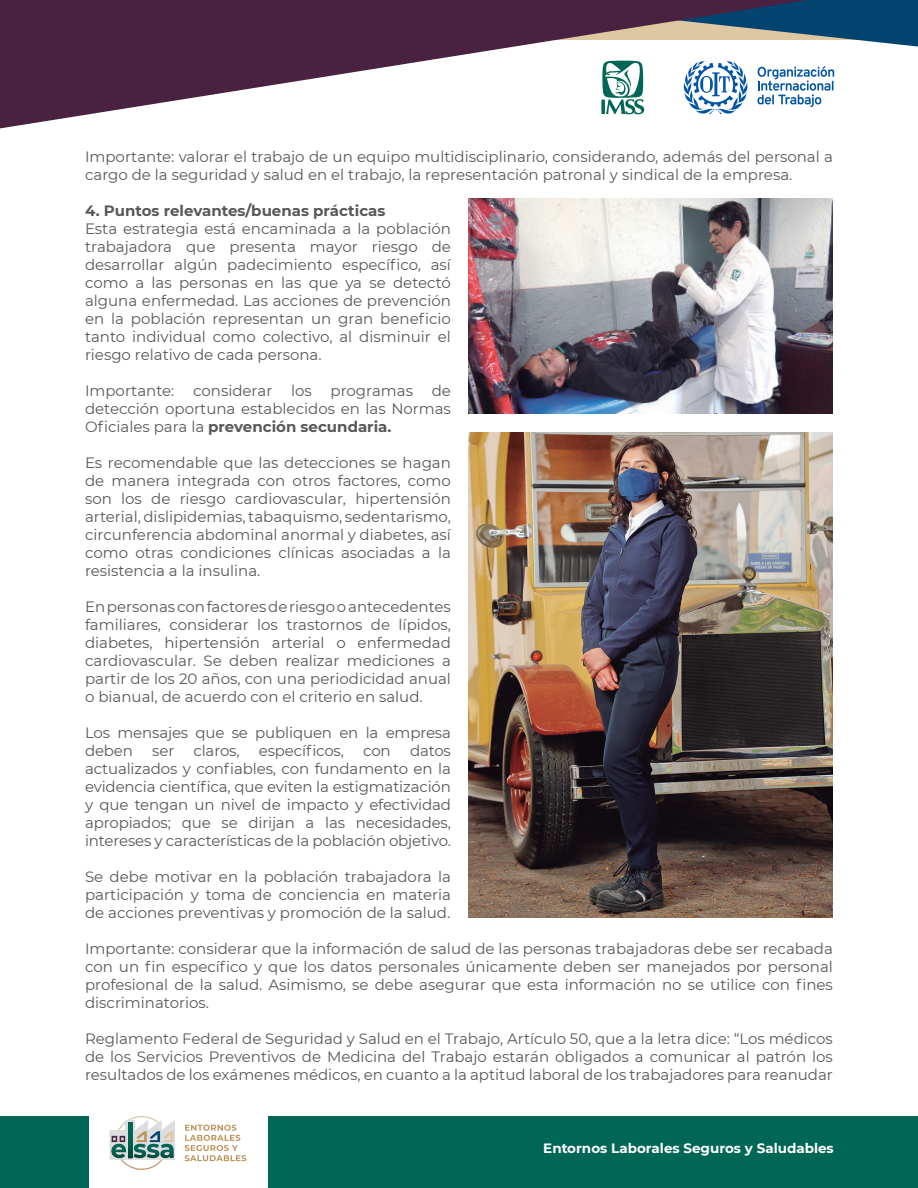
<style>
.page{position:relative;width:918px;height:1188px;background:#fff}
.page>*{position:absolute;margin:0;border:0;box-sizing:border-box;transform-origin:0 0}
.t1{font:15px/18px "Montserrat";color:#57585a;text-align:justify}
.t2{font:700 15px "Montserrat";color:#57585a}
.t3{font:700 13.5px "Montserrat";color:#fff}
.s1{font-weight:700}
</style>
<div class="page">
<div style="left:268px;top:1116px;width:650px;height:72px;background:#006756"></div>
<div style="left:0;top:1116px;width:88px;height:72px;background:#006756"></div>
<svg style="left:0;top:0;width:918px;height:129px"></svg>
<svg style="left:185px;top:1125px;width:61px;height:36px"></svg>
<svg style="left:110px;top:1116px;width:65px;height:54px"></svg>
<img style="left:468px;top:198px;width:365px;height:216px">
<img style="left:468px;top:432px;width:365px;height:486px">
<p class="t1" style="left:85px;top:147px;width:749px">Importante: valorar el trabajo de un equipo multidisciplinario, considerando, además del personal a cargo de la seguridad y salud en el trabajo, la representación patronal y sindical de la empresa.</p>
<p class="t2" style="left:85px;top:200px;width:302px">4. Puntos relevantes/buenas prácticas</p>
<p class="t1" style="left:85px;top:219px;width:367px">Esta estrategia está encaminada a la población trabajadora que presenta mayor riesgo de desarrollar algún padecimiento específico, así como a las personas en las que ya se detectó alguna enfermedad. Las acciones de prevención en la población representan un gran beneficio tanto individual como colectivo, al disminuir el riesgo relativo de cada persona.</p>
<p class="t1" style="left:85px;top:381px;width:367px">Importante: considerar los programas de detección oportuna establecidos en las Normas Oficiales para la <span class="s1">prevención secundaria.</span></p>
<p class="t1" style="left:85px;top:453px;width:367px">Es recomendable que las detecciones se hagan de manera integrada con otros factores, como son los de riesgo cardiovascular, hipertensión arterial, dislipidemias, tabaquismo, sedentarismo, circunferencia abdominal anormal y diabetes, así como otras condiciones clínicas asociadas a la resistencia a la insulina.</p>
<p class="t1" style="left:85px;top:597px;width:367px">En personas con factores de riesgo o antecedentes familiares, considerar los trastornos de lípidos, diabetes, hipertensión arterial o enfermedad cardiovascular. Se deben realizar mediciones a partir de los 20 años, con una periodicidad anual o bianual, de acuerdo con el criterio en salud.</p>
<p class="t1" style="left:85px;top:723px;width:367px">Los mensajes que se publiquen en la empresa deben</p>
<p class="t1" style="left:152px;top:741px;width:24px">ser</p>
<p class="t1" style="left:194px;top:741px;width:48px">claros,</p>
<p class="t1" style="left:259px;top:741px;width:87px">específicos,</p>
<p class="t1" style="left:363px;top:741px;width:29px">con</p>
<p class="t1" style="left:85px;top:741px;width:367px;text-indent:325px">datos actualizados y confiables, con fundamento en la evidencia científica, que eviten la estigmatización y que tengan un nivel de impacto y efectividad apropiados; que se dirijan a las necesidades, intereses y características de la población objetivo.</p>
<p class="t1" style="left:85px;top:867px;width:367px">Se debe motivar en la población trabajadora la participación y toma de conciencia en materia de acciones preventivas y promoción de la salud.</p>
<p class="t1" style="left:85px;top:939px;width:749px">Importante: considerar que la información de salud de las personas trabajadoras debe ser recabada con un fin específico y que los datos personales únicamente deben ser manejados por personal profesional de la salud. Asimismo, se debe asegurar que esta información no se utilice con fines discriminatorios.</p>
<p class="t1" style="left:85px;top:1029px;width:749px">Reglamento Federal de Seguridad y Salud en el Trabajo, Artículo 50, que a la letra dice: “Los médicos de los Servicios Preventivos de Medicina del Trabajo estarán obligados a comunicar al patrón los resultados de los exámenes médicos, en cuanto a la aptitud laboral de los trabajadores para reanudar</p>
<p class="t3" style="left:543px;top:1138px;width:292px">Entornos Laborales Seguros y Saludables</p>
</div>
